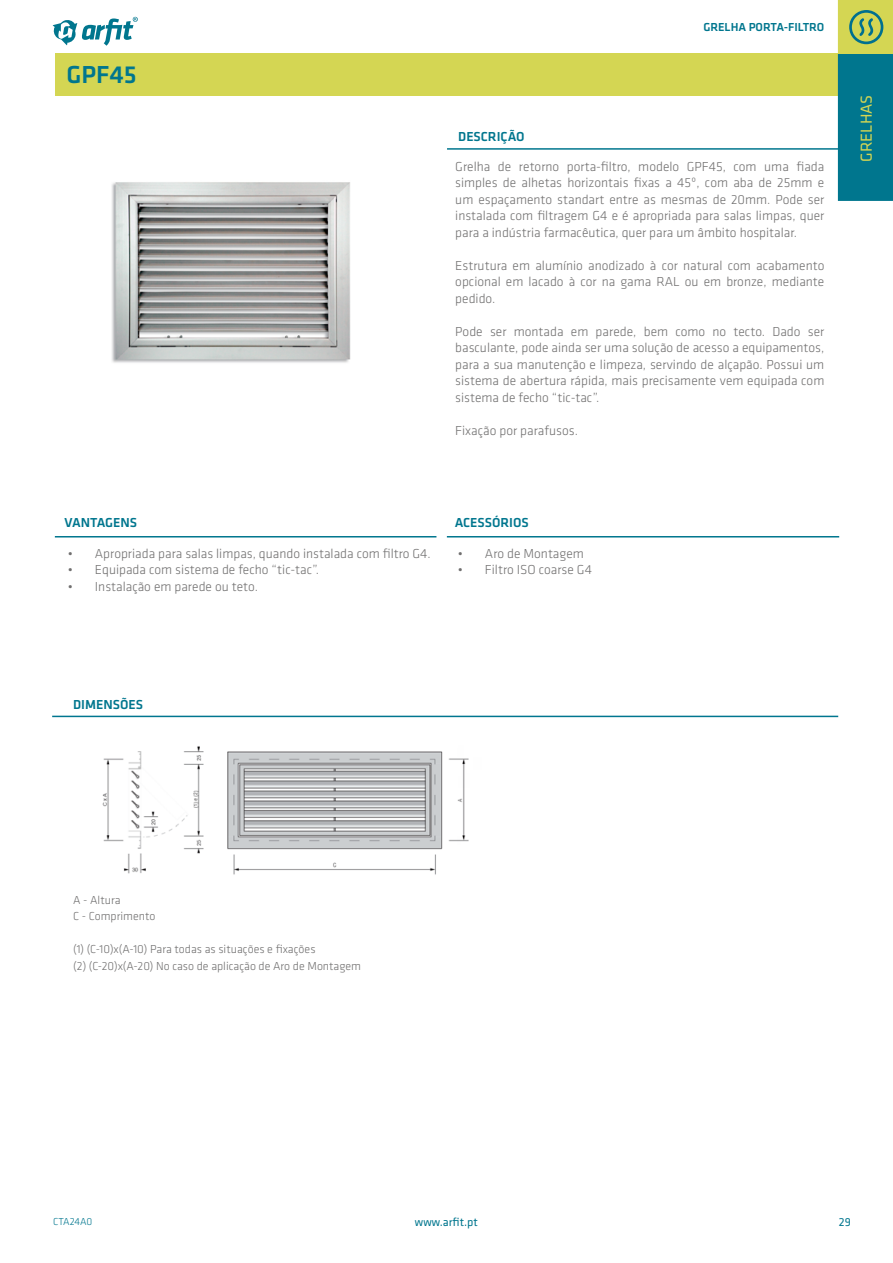
<style>
.page{position:relative;width:893px;height:1263px;background:#fff}
.page>*{position:absolute;margin:0;border:0;box-sizing:border-box;transform-origin:0 0}
.t1{font:500 25.5px "Klavika";color:#00768e}
.t2{font:16.5px "Klavika";color:#d4d653}
.t3{font:300 13.5px/16.5px "Klavika";color:#706f6f;text-align:justify}
.t4{font:500 13.5px "Klavika";color:#00768e}
.t5{font:300 12px/16.5px "Klavika";color:#706f6f}
.t6{font:500 12px "Klavika";color:#00768e}
.t7{font:12px "Klavika";letter-spacing:.005em;color:#00768e}
.t8{font:300 10.5px "Klavika";color:#00768e}
</style>
<div class="page">
<div style="left:55px;top:54px;width:786px;height:42px;background:#d4d653"></div>
<div style="left:838px;top:0;width:55px;height:54px;background:#d4d653"></div>
<svg style="left:849px;top:10px;width:34px;height:34px"></svg>
<div style="left:838px;top:54px;width:55px;height:147px;background:#00768e"></div>
<svg style="left:53px;top:17px;width:85px;height:29px"></svg>
<img style="left:111px;top:182px;width:240px;height:181px">
<hr style="left:447px;top:148px;width:394px;height:2px;background:#00768e">
<hr style="left:52px;top:716px;width:786px;height:1px;background:#00768f">
<img style="left:102px;top:746px;width:367px;height:129px">
<hr style="left:447px;top:536px;width:392px;height:1px;background:#00768e">
<hr style="left:55px;top:536px;width:381px;height:1px;background:#00768e">
<h1 class="t1" style="left:66px;top:61px;width:72px">GPF45</h1>
<p class="t4" style="left:458px;top:129px;width:68px">DESCRIÇÃO</p>
<p class="t6" style="left:703px;top:20px;width:123px">GRELHA PORTA-FILTRO</p>
<p class="t3" style="left:455px;top:158px;width:371px">Grelha de retorno porta-filtro, modelo GPF45, com uma fiada simples de alhetas horizontais fixas a 45º, com aba de 25mm e um espaçamento standart entre as mesmas de 20mm. Pode ser instalada com filtragem G4 e é apropriada para salas limpas, quer para a indústria farmacêutica, quer para um âmbito hospitalar.</p>
<p class="t3" style="left:455px;top:257px;width:371px">Estrutura em alumínio anodizado à cor natural com acabamento opcional em lacado à cor na gama RAL ou em bronze, mediante pedido.</p>
<p class="t3" style="left:455px;top:323px;width:371px">Pode ser montada em parede, bem como no tecto. Dado ser basculante, pode ainda ser uma solução de acesso a equipamentos, para a sua manutenção e limpeza, servindo de alçapão. Possui um sistema de abertura rápida, mais precisamente vem equipada com sistema de fecho “tic-tac”.</p>
<p class="t3" style="left:455px;top:422px;width:124px">Fixação por parafusos.</p>
<p class="t4" style="left:65px;top:515px;width:74px">VANTAGENS</p>
<p class="t3" style="left:68px;top:545px;width:364px">• Apropriada para salas limpas, quando instalada com filtro G4.</p>
<p class="t3" style="left:68px;top:562px;width:253px">• Equipada com sistema de fecho “tic-tac”.</p>
<p class="t3" style="left:68px;top:578px;width:192px">• Instalação em parede ou teto.</p>
<p class="t4" style="left:455px;top:515px;width:76px">ACESSÓRIOS</p>
<p class="t3" style="left:458px;top:545px;width:127px">• Aro de Montagem</p>
<p class="t3" style="left:458px;top:562px;width:135px">• Filtro ISO coarse G4</p>
<p class="t2" style="left:857px;top:161px;width:68px;rotate:-90deg">GRELHAS</p>
<p class="t4" style="left:73px;top:697px;width:71px">DIMENSÕES</p>
<p class="t5" style="left:73px;top:891px;width:84px">A - Altura<br>C - Comprimento</p>
<p class="t5" style="left:73px;top:941px;width:290px">(1) (C-10)x(A-10) Para todas as situações e fixações<br>(2) (C-20)x(A-20) No caso de aplicação de Aro de Montagem</p>
<p class="t8" style="left:53px;top:1215px;width:41px">CTA24A0</p>
<p class="t7" style="left:415px;top:1215px;width:65px">www.arfit.pt</p>
<p class="t7" style="left:839px;top:1215px;width:13px">29</p>
</div>
